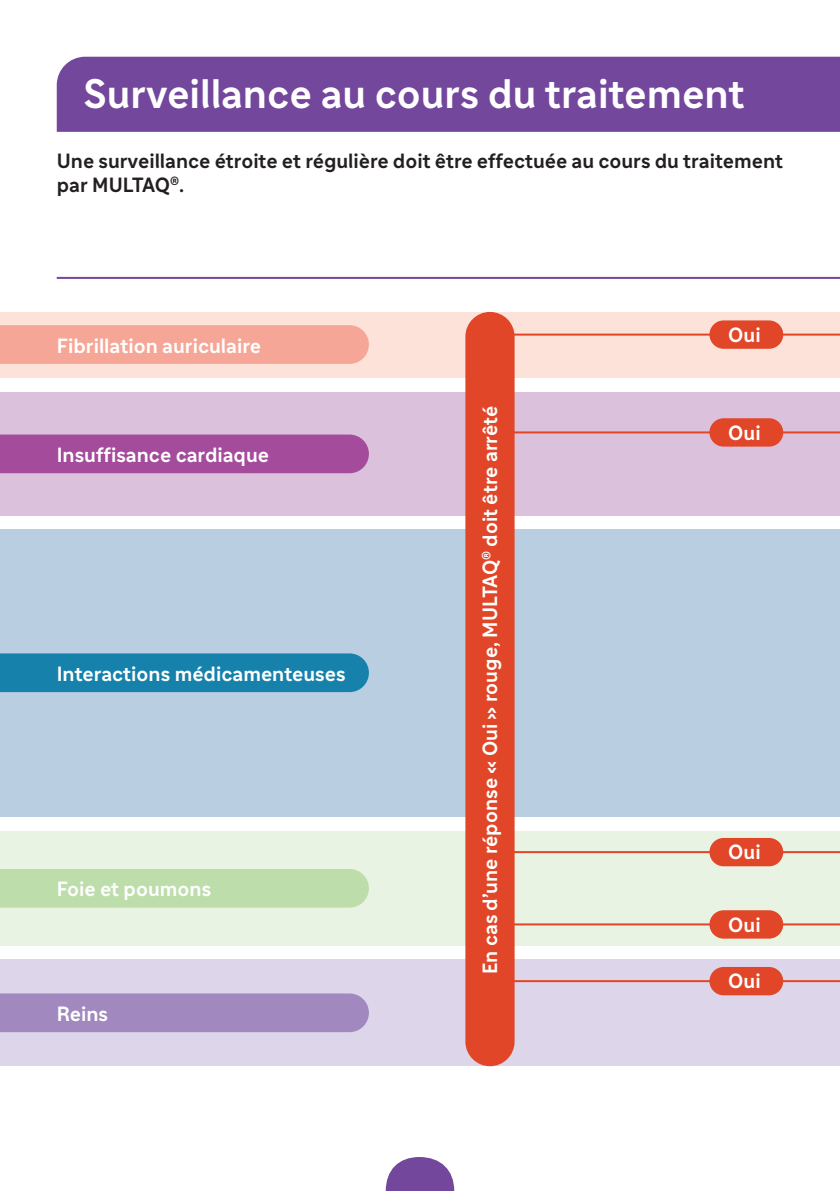
<style>
.page{position:relative;width:840px;height:1191px;background:#fff}
.page>*{position:absolute;margin:0;border:0;box-sizing:border-box;transform-origin:0 0}
.t1{font:700 40px "Sanofi Sans 6";color:#fff}
.t2{font:700 20px "Sanofi Sans 6";color:#fff}
.t3{font:700 20px/24px "Sanofi Sans 6";color:#231f20}
</style>
<div class="page">
<div style="left:0;top:312px;width:839px;height:65px;background:#fde2d9"></div>
<div style="left:0;top:392px;width:839px;height:123px;background:#dbc1dc"></div>
<div style="left:0;top:529px;width:839px;height:287px;background:#b9cee0"></div>
<div style="left:0;top:831px;width:839px;height:114px;background:#e9f3e3"></div>
<div style="left:0;top:959px;width:839px;height:107px;background:#ddd5e9"></div>
<div style="left:57px;top:57px;width:782px;height:75px;background:#73479c"></div>
<div style="left:0;top:325px;width:369px;height:39px;background:#f6a696"></div>
<div style="left:465px;top:312px;width:49px;height:754px;background:#e04627;border-radius:25px"></div>
<div style="left:0;top:434px;width:369px;height:39px;background:#a44b9c"></div>
<div style="left:0;top:653px;width:369px;height:39px;background:#1682ac"></div>
<div style="left:0;top:869px;width:369px;height:38px;background:#bdddaa"></div>
<div style="left:0;top:993px;width:369px;height:39px;background:#a189c0"></div>
<hr style="left:508px;top:333px;width:331px;height:2px;background:#e04627">
<div style="left:709px;top:320px;width:73px;height:29px;background:#e04627;border-radius:14px"></div>
<hr style="left:508px;top:431px;width:331px;height:2px;background:#e04627">
<div style="left:709px;top:418px;width:73px;height:28px;background:#e04627;border-radius:14px"></div>
<hr style="left:508px;top:851px;width:331px;height:2px;background:#e04627">
<div style="left:709px;top:838px;width:73px;height:28px;background:#e04627;border-radius:14px"></div>
<hr style="left:508px;top:923px;width:331px;height:2px;background:#e04627">
<div style="left:709px;top:910px;width:73px;height:28px;background:#e04627;border-radius:14px"></div>
<hr style="left:508px;top:980px;width:331px;height:2px;background:#e04627">
<div style="left:709px;top:967px;width:73px;height:28px;background:#e04627;border-radius:14px"></div>
<hr style="left:57px;top:277px;width:782px;height:2px;background:#73479c">
<svg style="left:385px;top:1157px;width:69px;height:34px"></svg>
<h1 class="t1" style="left:83px;top:69px;width:662px">Surveillance au cours du traitement</h1>
<p class="t3" style="left:57px;top:148px;width:727px">Une surveillance étroite et régulière doit être effectuée au cours du traitement par MULTAQ<sup>®</sup>.</p>
<p class="t2" style="left:57px;top:333px;width:206px">Fibrillation auriculaire</p>
<p class="t2" style="left:57px;top:442px;width:214px">Insuffisance cardiaque</p>
<p class="t2" style="left:57px;top:661px;width:290px">Interactions médicamenteuses</p>
<p class="t2" style="left:57px;top:876px;width:156px">Foie et poumons</p>
<p class="t2" style="left:57px;top:1001px;width:53px">Reins</p>
<p class="t2" style="left:477px;top:974px;width:570px;rotate:-90deg">En cas d’une réponse « Oui » rouge, MULTAQ<sup>®</sup> doit être arrêté</p>
<p class="t2" style="left:727px;top:322px;width:34px">Oui</p>
<p class="t2" style="left:727px;top:420px;width:34px">Oui</p>
<p class="t2" style="left:727px;top:839px;width:34px">Oui</p>
<p class="t2" style="left:727px;top:912px;width:34px">Oui</p>
<p class="t2" style="left:727px;top:968px;width:34px">Oui</p>
</div>
